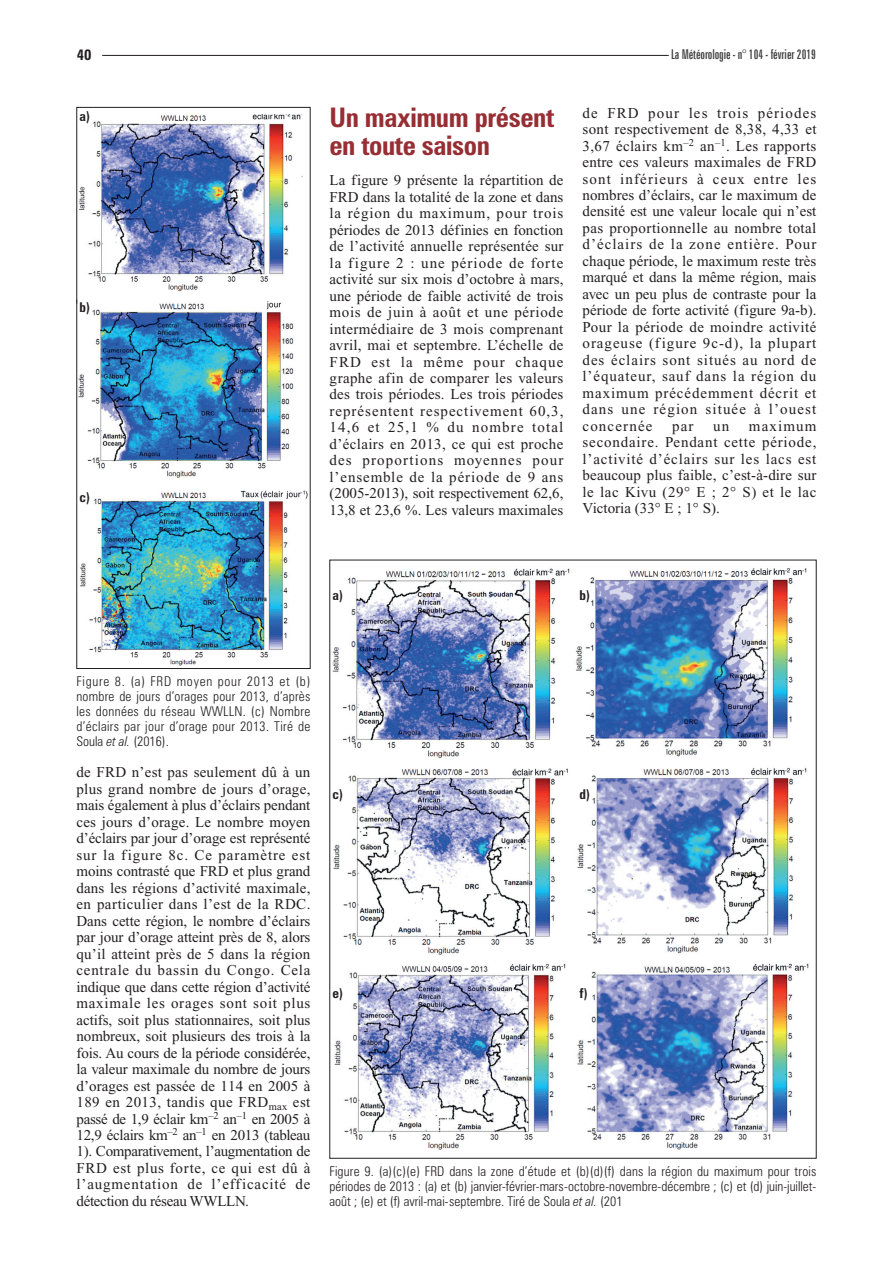
<style>
.page{position:relative;width:893px;height:1263px;background:#fff}
.page>*{position:absolute;margin:0;border:0;box-sizing:border-box;transform-origin:0 0}
.t1{font:700 condensed 27px/28px "Zurich BT";letter-spacing:-.015em;color:#962e33}
.t2{font:15px/16.5px "Times New Roman";letter-spacing:.01em;color:#231f20;text-align:justify}
.t3{font:700 condensed 15px "Zurich BT";color:#231f20}
.t4{font:300 condensed 13.5px/15px "Zurich BT";color:#231f20;text-align:justify}
.t5{font:extra-condensed 13.5px "Zurich BT";color:#3e3e3f}
.t6{font:700 condensed 13.5px "Zurich BT";color:#231f20}
.s1{font-style:italic}
</style>
<div class="page">
<hr style="left:102px;top:55px;width:567px;height:1px;background:#231f20">
<img style="left:79px;top:114px;width:229px;height:552px">
<img style="left:332px;top:568px;width:477px;height:582px">
<p class="t3" style="left:77px;top:49px;width:16px">40</p>
<p class="t5" style="left:671px;top:49px;width:146px">La Météorologie - n° 104 - février 2019</p>
<p class="t6" style="left:80px;top:112px;width:12px">a)</p>
<p class="t6" style="left:80px;top:302px;width:12px">b)</p>
<p class="t6" style="left:80px;top:493px;width:12px">c)</p>
<h1 class="t1" style="left:330px;top:105px;width:226px">Un maximum présent en toute saison</h1>
<p class="t2" style="left:330px;top:173px;width:235px">La figure 9 présente la répartition de FRD dans la totalité de la zone et dans la région du maximum, pour trois périodes de 2013 définies en fonction de l’activité annuelle représentée sur la figure 2 : une période de forte activité sur six mois d’octobre à mars, une période de faible activité de trois mois de juin à août et une période intermédiaire de 3 mois comprenant avril, mai et septembre. L’échelle de FRD est la même pour chaque graphe afin de comparer les valeurs des trois périodes. Les trois périodes représentent respectivement 60,3, 14,6 et 25,1 % du nombre total d’éclairs en 2013, ce qui est proche des proportions moyennes pour l’ensemble de la période de 9 ans (2005-2013), soit respectivement 62,6, 13,8 et 23,6 %. Les valeurs maximales</p>
<p class="t2" style="left:583px;top:106px;width:235px">de FRD pour les trois périodes sont respectivement de 8,38, 4,33 et 3,67 éclairs km<sup>–2</sup> an<sup>–1</sup>. Les rapports entre ces valeurs maximales de FRD sont inférieurs à ceux entre les nombres d’éclairs, car le maximum de densité est une valeur locale qui n’est pas proportionnelle au nombre total d’éclairs de la zone entière. Pour chaque période, le maximum reste très marqué et dans la même région, mais avec un peu plus de contraste pour la période de forte activité (figure 9a-b).<br>Pour la période de moindre activité orageuse (figure 9c-d), la plupart des éclairs sont situés au nord de l’équateur, sauf dans la région du maximum précédemment décrit et dans une région située à l’ouest concernée</p>
<p class="t2" style="left:583px;top:419px;width:235px;text-indent:166px">maximum secondaire. Pendant cette période, l’activité d’éclairs sur les lacs est beaucoup plus faible, c’est-à-dire sur le lac Kivu (29° E ; 2° S) et le lac Victoria (33° E ; 1° S).</p>
<p class="t2" style="left:672px;top:419px;width:23px">par</p>
<p class="t2" style="left:713px;top:419px;width:18px">un</p>
<p class="t6" style="left:333px;top:590px;width:12px">a)</p>
<p class="t6" style="left:580px;top:590px;width:12px">b)</p>
<p class="t4" style="left:77px;top:675px;width:235px">Figure 8. (a) FRD moyen pour 2013 et (b) nombre de jours d’orages pour 2013, d’après les données du réseau WWLLN. (c) Nombre d’éclairs par jour d’orage pour 2013. Tiré de Soula <span class="s1">et al.</span> (2016).</p>
<p class="t2" style="left:77px;top:765px;width:235px">de FRD n’est pas seulement dû à un plus grand nombre de jours d’orage, mais également à plus d’éclairs pendant ces jours d’orage. Le nombre moyen d’éclairs par jour d’orage est représenté sur la figure 8c. Ce paramètre est moins contrasté que FRD et plus grand dans les régions d’activité maximale, en particulier dans l’est de la RDC.<br>Dans cette région, le nombre d’éclairs par jour d’orage atteint près de 8, alors qu’il atteint près de 5 dans la région centrale du bassin du Congo. Cela indique que dans cette région d’activité maximale les orages sont soit plus actifs, soit plus stationnaires, soit plus nombreux, soit plusieurs des trois à la fois. Au cours de la période considérée, la valeur maximale du nombre de jours d’orages est passée de 114 en 2005 à 189 en 2013, tandis que FRD<sub>max</sub> est passé de 1,9 éclair km<sup>–2</sup> an<sup>–1</sup> en 2005 à 12,9 éclairs km<sup>–2</sup> an<sup>–1</sup> en 2013 (tableau 1). Comparativement, l’augmentation de FRD est plus forte, ce qui est dû à l’augmentation de l’efficacité de détection du réseau WWLLN.</p>
<p class="t6" style="left:333px;top:789px;width:12px">c)</p>
<p class="t6" style="left:580px;top:789px;width:12px">d)</p>
<p class="t6" style="left:333px;top:988px;width:12px">e)</p>
<p class="t6" style="left:580px;top:988px;width:10px">f)</p>
<p class="t4" style="left:330px;top:1164px;width:488px">Figure 9. (a)(c)(e) FRD dans la zone d’étude et (b)(d)(f) dans la région du maximum pour trois périodes de 2013 : (a) et (b) janvier-février-mars-octobre-novembre-décembre ; (c) et (d) juin-juillet&shy;août ; (e) et (f) avril-mai-septembre. Tiré de Soula <span class="s1">et al.</span> (201</p>
</div>
